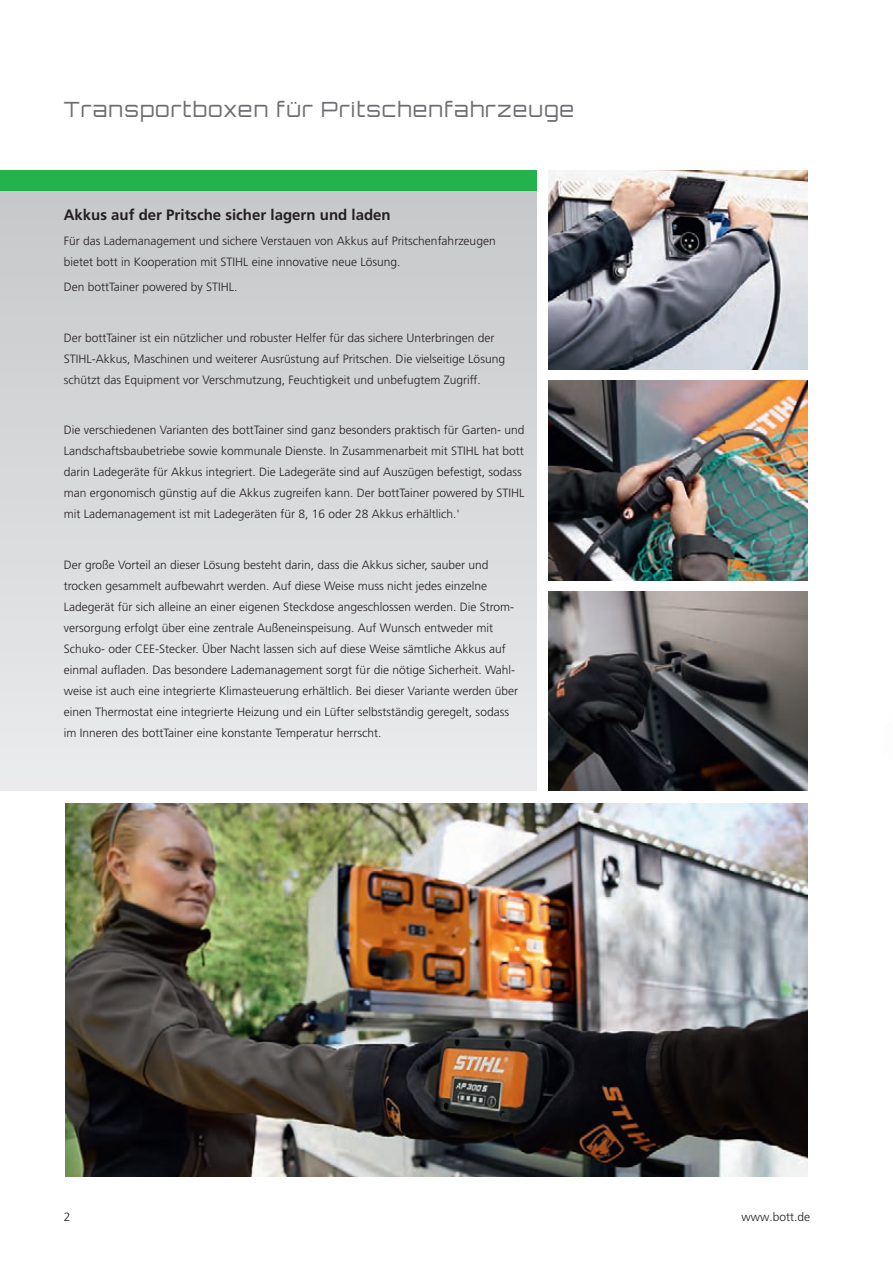
<style>
.page{position:relative;width:893px;height:1263px;background:#fff}
.page>*{position:absolute;margin:0;border:0;box-sizing:border-box;transform-origin:0 0}
.t1{font:300 21px "Orbitron CE";letter-spacing:.06em;color:#6c6d70}
.t2{font:700 15px "Frutiger LT Pro";color:#231f20}
.t3{font:300 12px/21px "Frutiger LT Pro";color:#231f20}
</style>
<div class="page">
<div style="left:0;top:170px;width:536px;height:21px;background:#23b24b"></div>
<div style="left:0;top:191px;width:536px;height:600px;background:linear-gradient(to bottom,#c7c8ca,#ebebed)"></div>
<img style="left:549px;top:170px;width:259px;height:200px">
<img style="left:549px;top:381px;width:259px;height:199px">
<img style="left:66px;top:804px;width:741px;height:372px">
<img style="left:549px;top:591px;width:259px;height:200px">
<h1 class="t1" style="left:64px;top:97px;width:512px">Transportboxen für Pritschenfahrzeuge</h1>
<p class="t2" style="left:64px;top:206px;width:328px">Akkus auf der Pritsche sicher lagern und laden</p>
<p class="t3" style="left:64px;top:230px;width:433px">Für das Lademanagement und sichere Verstauen von Akkus auf Pritschenfahrzeugen bietet bott in Kooperation mit STIHL eine innovative neue Lösung.</p>
<p class="t3" style="left:64px;top:277px;width:175px">Den bottTainer powered by STIHL.</p>
<p class="t3" style="left:64px;top:327px;width:443px">Der bottTainer ist ein nützlicher und robuster Helfer für das sichere Unterbringen der<br>STIHL-Akkus, Maschinen und weiterer Ausrüstung auf Pritschen. Die vielseitige Lösung schützt das Equipment vor Verschmutzung, Feuchtigkeit und unbefugtem Zugriff.</p>
<p class="t3" style="left:64px;top:420px;width:462px">Die verschiedenen Varianten des bottTainer sind ganz besonders praktisch für Garten- und Landschaftsbaubetriebe sowie kommunale Dienste. In Zusammenarbeit mit STIHL hat bott darin Ladegeräte für Akkus integriert. Die Ladegeräte sind auf Auszügen befestigt, sodass man ergonomisch günstig auf die Akkus zugreifen kann. Der bottTainer powered by STIHL mit Lademanagement ist mit Ladegeräten für 8, 16 oder 28 Akkus erhältlich.'</p>
<p class="t3" style="left:64px;top:554px;width:456px">Der große Vorteil an dieser Lösung besteht darin, dass die Akkus sicher, sauber und trocken gesammelt aufbewahrt werden. Auf diese Weise muss nicht jedes einzelne Ladegerät für sich alleine an einer eigenen Steckdose angeschlossen werden. Die Strom&shy;versorgung erfolgt über eine zentrale Außeneinspeisung. Auf Wunsch entweder mit Schuko- oder CEE-Stecker. Über Nacht lassen sich auf diese Weise sämtliche Akkus auf einmal aufladen. Das besondere Lademanagement sorgt für die nötige Sicherheit. Wahl&shy;weise ist auch eine integrierte Klimasteuerung erhältlich. Bei dieser Variante werden über einen Thermostat eine integrierte Heizung und ein Lüfter selbstständig geregelt, sodass im Inneren des bottTainer eine konstante Temperatur herrscht.</p>
<p class="t3" style="left:64px;top:1206px;width:8px">2</p>
<p class="t3" style="left:741px;top:1206px;width:70px">www.bott.de</p>
</div>
